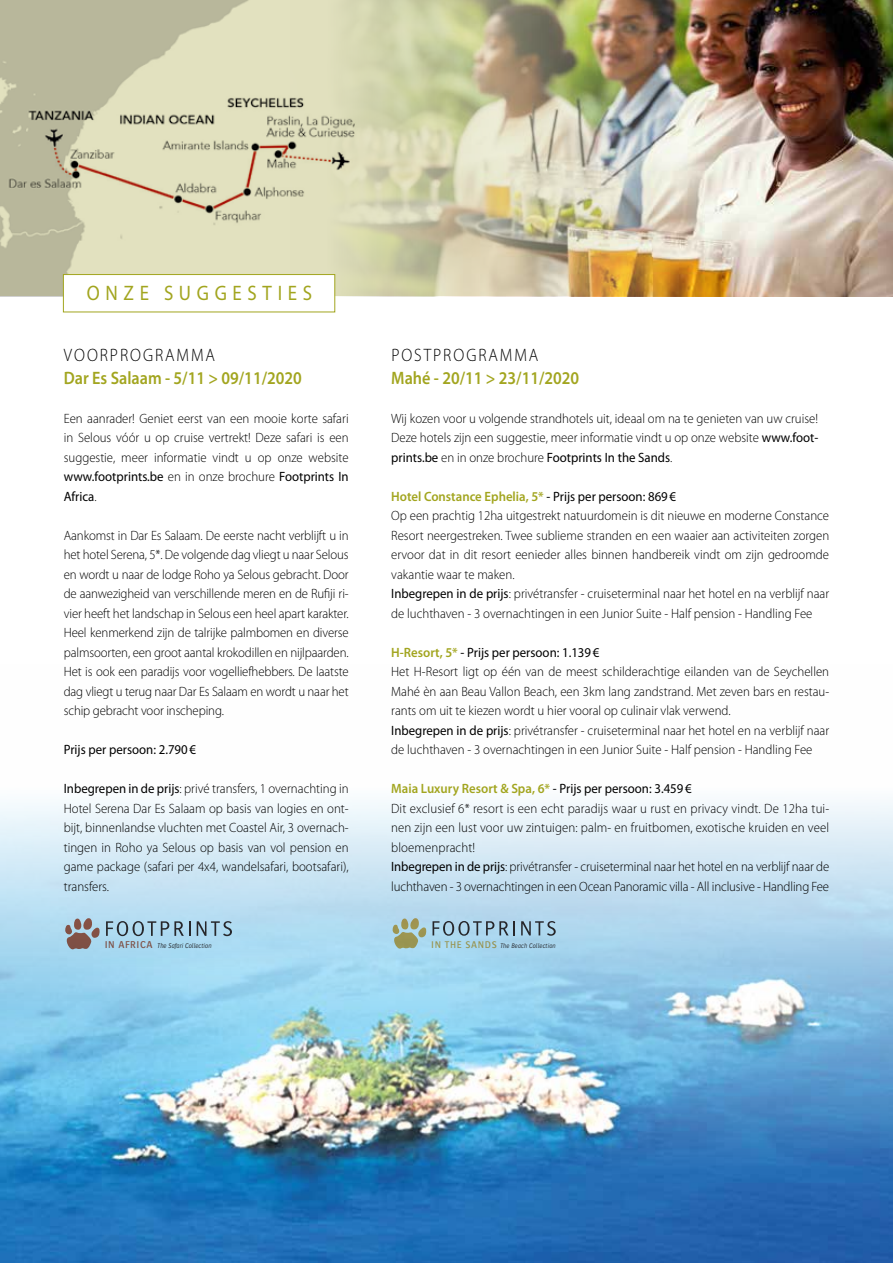
<style>
.page{position:relative;width:893px;height:1263px;background:#fff}
.page>*{position:absolute;margin:0;border:0;box-sizing:border-box;transform-origin:0 0}
.t1{font:21px "Myriad Pro";letter-spacing:.3em;color:#a2a51f;scale:.9 1}
.t2{font:600 18px "Myriad Pro";color:#a2a51f;scale:.9 1}
.t3{font:300 18px "Myriad Pro";letter-spacing:.12em;color:#000;scale:.9 1}
.t4{font:300 13.5px/19.5px "Myriad Pro";color:#000;text-align:justify;scale:.95 1}
.t5{font:13.5px "Myriad Pro";color:#000;scale:.95 1}
.t6{font:italic 300 7.05px "Bosis";letter-spacing:.01em;color:#392e2e;scale:.9 1}
.t7{font:italic 300 6.9px "Bosis";letter-spacing:.02em;color:#392e2e;scale:.9 1}
.s1{font-weight:400}
.s2{font-weight:600;color:#a2a51f}
.s3{font-weight:500;font-style:normal;font-size:10.35px;color:#c05f4a}
.s4{font-weight:500;font-style:normal;font-size:10.05px;color:#e6af57}
</style>
<div class="page">
<img style="left:0;top:800px;width:893px;height:463px">
<img style="left:368px;top:0;width:525px;height:296px">
<img style="left:0;top:0;width:368px;height:296px">
<div style="left:63px;top:274px;width:272px;height:38px;background:#fff;border:1px solid #a2a51f"></div>
<svg style="left:433px;top:921px;width:82px;height:15px"></svg>
<svg style="left:521px;top:921px;width:35px;height:15px"></svg>
<svg style="left:391px;top:917px;width:36px;height:35px"></svg>
<svg style="left:106px;top:921px;width:84px;height:15px"></svg>
<svg style="left:197px;top:921px;width:35px;height:15px"></svg>
<svg style="left:64px;top:917px;width:36px;height:36px"></svg>
<h1 class="t1" style="left:87px;top:280px;width:252px">ONZE SUGGESTIES</h1>
<h2 class="t3" style="left:64px;top:345px;width:169px">VOORPROGRAMMA</h2>
<h2 class="t2" style="left:64px;top:366px;width:266px">Dar Es Salaam - 5/11 &gt; 09/11/2020</h2>
<p class="t4" style="left:64px;top:409px;width:301px">Een aanrader! Geniet eerst van een mooie korte safari in Selous vóór u op cruise vertrekt! Deze safari is een suggestie, meer informatie vindt u op onze website <span class="s1">www.footprints.be</span> en in onze brochure <span class="s1">Footprints In Africa</span>.</p>
<p class="t4" style="left:64px;top:526px;width:301px">Aankomst in Dar Es Salaam. De eerste nacht verblijft u in het hotel Serena, 5*. De volgende dag vliegt u naar Selous en wordt u naar de lodge Roho ya Selous gebracht. Door de aanwezigheid van verschillende meren en de Rufiji ri&shy;vier heeft het landschap in Selous een heel apart karakter.<br>Heel kenmerkend zijn de talrijke palmbomen en diverse palmsoorten, een groot aantal krokodillen en nijlpaarden.<br>Het is ook een paradijs voor vogelliefhebbers. De laatste dag vliegt u terug naar Dar Es Salaam en wordt u naar het schip gebracht voor inscheping.</p>
<p class="t5" style="left:64px;top:741px;width:141px">Prijs per persoon: 2.790€</p>
<p class="t4" style="left:64px;top:779px;width:301px"><span class="s1">Inbegrepen in de prijs</span>: privé transfers, 1 overnachting in Hotel Serena Dar Es Salaam op basis van logies en ont&shy;bijt, binnenlandse vluchten met Coastel Air, 3 overnach&shy;tingen in Roho ya Selous op basis van vol pension en game package (safari per 4x4, wandelsafari, bootsafari), transfers.</p>
<h2 class="t3" style="left:391px;top:345px;width:165px">POSTPROGRAMMA</h2>
<h2 class="t2" style="left:391px;top:366px;width:210px">Mahé - 20/11 &gt; 23/11/2020</h2>
<p class="t4" style="left:391px;top:409px;width:451px">Wij kozen voor u volgende strandhotels uit, ideaal om na te genieten van uw cruise!<br>Deze hotels zijn een suggestie, meer informatie vindt u op onze website <span class="s1">www.foot&shy;prints.be</span> en in onze brochure <span class="s1">Footprints In the Sands</span>.</p>
<p class="t4" style="left:391px;top:487px;width:463px;text-align:left"><span class="s2">Hotel Constance Ephelia, 5*</span> <span class="s1">- Prijs per persoon: 869€<br></span>Op een prachtig 12ha uitgestrekt natuurdomein is dit nieuwe en moderne Constance Resort neergestreken. Twee sublieme stranden en een waaier aan activiteiten zorgen ervoor dat in dit resort eenieder alles binnen handbereik vindt om zijn gedroomde vakantie waar te maken.<br><span class="s1">Inbegrepen in de prijs</span>: privétransfer - cruiseterminal naar het hotel en na verblijf naar de luchthaven - 3 overnachtingen in een Junior Suite - Half pension - Handling Fee</p>
<p class="t4" style="left:391px;top:643px;width:463px;text-align:left"><span class="s2">H-Resort, 5*</span> <span class="s1">- Prijs per persoon: 1.139€<br></span>Het H-Resort ligt op één van de meest schilderachtige eilanden van de Seychellen Mahé èn aan Beau Vallon Beach, een 3km lang zandstrand. Met zeven bars en restau&shy;rants om uit te kiezen wordt u hier vooral op culinair vlak verwend.<br><span class="s1">Inbegrepen in de prijs</span>: privétransfer - cruiseterminal naar het hotel en na verblijf naar de luchthaven - 3 overnachtingen in een Junior Suite - Half pension - Handling Fee</p>
<p class="t4" style="left:391px;top:779px;width:463px;text-align:left"><span class="s2">Maia Luxury Resort &amp; Spa, 6*</span> <span class="s1">- Prijs per persoon: 3.459€<br></span>Dit exclusief 6* resort is een echt paradijs waar u rust en privacy vindt. De 12ha tui&shy;nen zijn een lust voor uw zintuigen: palm- en fruitbomen, exotische kruiden en veel bloemenpracht!<br><span class="s1">Inbegrepen in de prijs</span>: privétransfer - cruiseterminal naar het hotel en na verblijf naar de luchthaven - 3 overnachtingen in een Ocean Panoramic villa - All inclusive - Handling Fee</p>
<p class="t6" style="left:105px;top:942px;width:120px"><span class="s3">IN AFRICA</span> The Safari Collection</p>
<p class="t7" style="left:431px;top:942px;width:140px"><span class="s4">IN THE SANDS</span> The Beach Collection</p>
</div>
